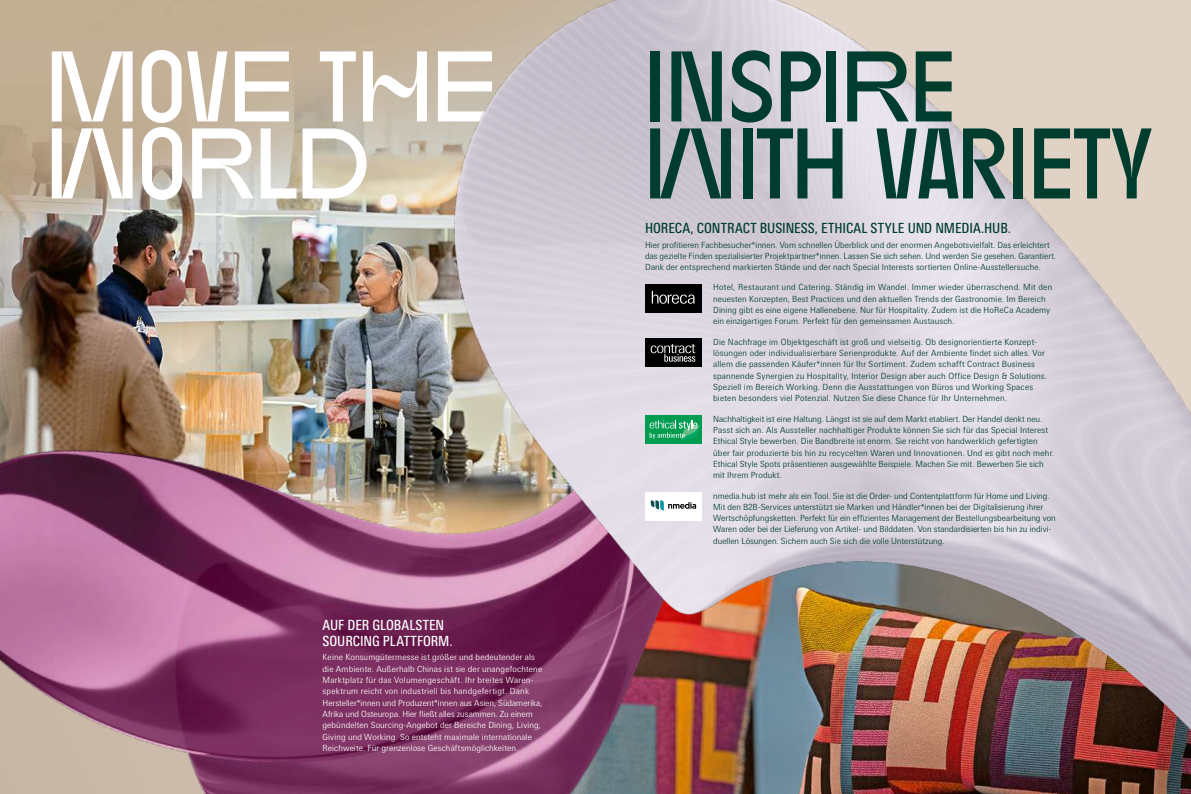
<style>
.page{position:relative;width:1191px;height:794px;background:#fff}
.page>*{position:absolute;margin:0;border:0;box-sizing:border-box;transform-origin:0 0}
.t1{font:100px/77px "BASEBLOOM";letter-spacing:.015em;color:#003d2e}
.t2{font:100px/77px "BASEBLOOM";letter-spacing:.01em;color:#fff}
.t3{font:condensed 14px "Messe Univers";letter-spacing:-.005em;color:#003d2e}
.t4{font:condensed 14px/15.9px "Messe Univers";letter-spacing:-.005em;color:#fff}
.t5{font:300 8.5px/11.3px "Messe Univers";letter-spacing:.01em;color:#003d2e}
.t6{font:300 8.5px/11.3px "Messe Univers";letter-spacing:.01em;color:#fff}
</style>
<div class="page">
<img style="left:0;top:0;width:446px;height:282px">
<img style="left:0;top:282px;width:446px;height:512px">
<img style="left:446px;top:0;width:745px;height:794px">
<div style="left:645px;top:284px;width:57px;height:29px;background:#000"></div>
<svg style="left:652px;top:291px;width:42px;height:13px"></svg>
<div style="left:645px;top:338px;width:57px;height:29px;background:#000"></div>
<svg style="left:650px;top:344px;width:45px;height:18px"></svg>
<div style="left:645px;top:415px;width:57px;height:29px;background:#009c4f"></div>
<svg style="left:649px;top:420px;width:50px;height:20px"></svg>
<div style="left:645px;top:492px;width:57px;height:29px;background:#fff"></div>
<svg style="left:651px;top:500px;width:45px;height:10px"></svg>
<h1 class="t2" style="left:47px;top:48px;width:450px">MOVE ThE<br>WORLD</h1>
<h1 class="t1" style="left:645px;top:48px;width:506px">INSPIRE<br>WITH VARIETY</h1>
<h2 class="t3" style="left:645px;top:221px;width:367px">HORECA, CONTRACT BUSINESS, ETHICAL STYLE UND NMEDIA.HUB.</h2>
<p class="t5" style="left:645px;top:239px;width:412px">Hier profitieren Fachbesucher*innen. Vom schnellen Überblick und der enormen Angebotsvielfalt. Das erleichtert das gezielte Finden spezialisierter Projektpartner*innen. Lassen Sie sich sehen. Und werden Sie gesehen. Garantiert.<br>Dank der entsprechend markierten Stände und der nach Special Interests sortierten Online-Ausstellersuche.</p>
<h2 class="t4" style="left:322px;top:617px;width:132px">AUF DER GLOBALSTEN<br>SOURCING PLATTFORM.</h2>
<p class="t6" style="left:322px;top:652px;width:222px">Keine Konsumgütermesse ist größer und bedeutender als die Ambiente. Außerhalb Chinas ist sie der unangefochtene Marktplatz für das Volumengeschäft. Ihr breites Waren&shy;spektrum reicht von industriell bis handgefertigt. Dank Hersteller*innen und Produzent*innen aus Asien, Südamerika, Afrika und Osteuropa. Hier fließt alles zusammen. Zu einem gebündelten Sourcing-Angebot der Bereiche Dining, Living, Giving und Working. So entsteht maximale internationale Reichweite. Für grenzenlose Geschäftsmöglichkeiten.</p>
<p class="t5" style="left:713px;top:282px;width:341px">Hotel, Restaurant und Catering. Ständig im Wandel. Immer wieder überraschend. Mit den neuesten Konzepten, Best Practices und den aktuellen Trends der Gastronomie. Im Bereich Dining gibt es eine eigene Hallenebene. Nur für Hospitality. Zudem ist die HoReCa Academy ein einzigartiges Forum. Perfekt für den gemeinsamen Austausch.</p>
<p class="t5" style="left:713px;top:336px;width:335px">Die Nachfrage im Objektgeschäft ist groß und vielseitig. Ob designorientierte Konzept&shy;lösungen oder individualisierbare Serienprodukte. Auf der Ambiente findet sich alles. Vor allem die passenden Käufer*innen für Ihr Sortiment. Zudem schafft Contract Business spannende Synergien zu Hospitality, Interior Design aber auch Office Design &amp; Solutions.<br>Speziell im Bereich Working. Denn die Ausstattungen von Büros und Working Spaces bieten besonders viel Potenzial. Nutzen Sie diese Chance für Ihr Unternehmen.</p>
<p class="t5" style="left:713px;top:413px;width:343px">Nachhaltigkeit ist eine Haltung. Längst ist sie auf dem Markt etabliert. Der Handel denkt neu.<br>Passt sich an. Als Aussteller nachhaltiger Produkte können Sie sich für das Special Interest Ethical Style bewerben. Die Bandbreite ist enorm. Sie reicht von handwerklich gefertigten über fair produzierte bis hin zu recycelten Waren und Innovationen. Und es gibt noch mehr.<br>Ethical Style Spots präsentieren ausgewählte Beispiele. Machen Sie mit. Bewerben Sie sich mit Ihrem Produkt.</p>
<p class="t5" style="left:713px;top:490px;width:344px">nmedia.hub ist mehr als ein Tool. Sie ist die Order- und Contentplattform für Home und Living.<br>Mit den B2B-Services unterstützt sie Marken und Händler*innen bei der Digitalisierung ihrer Wertschöpfungsketten. Perfekt für ein effizientes Management der Bestellungsbearbeitung von Waren oder bei der Lieferung von Artikel- und Bilddaten. Von standardisierten bis hin zu indivi&shy;duellen Lösungen. Sichern auch Sie sich die volle Unterstützung.</p>
</div>
